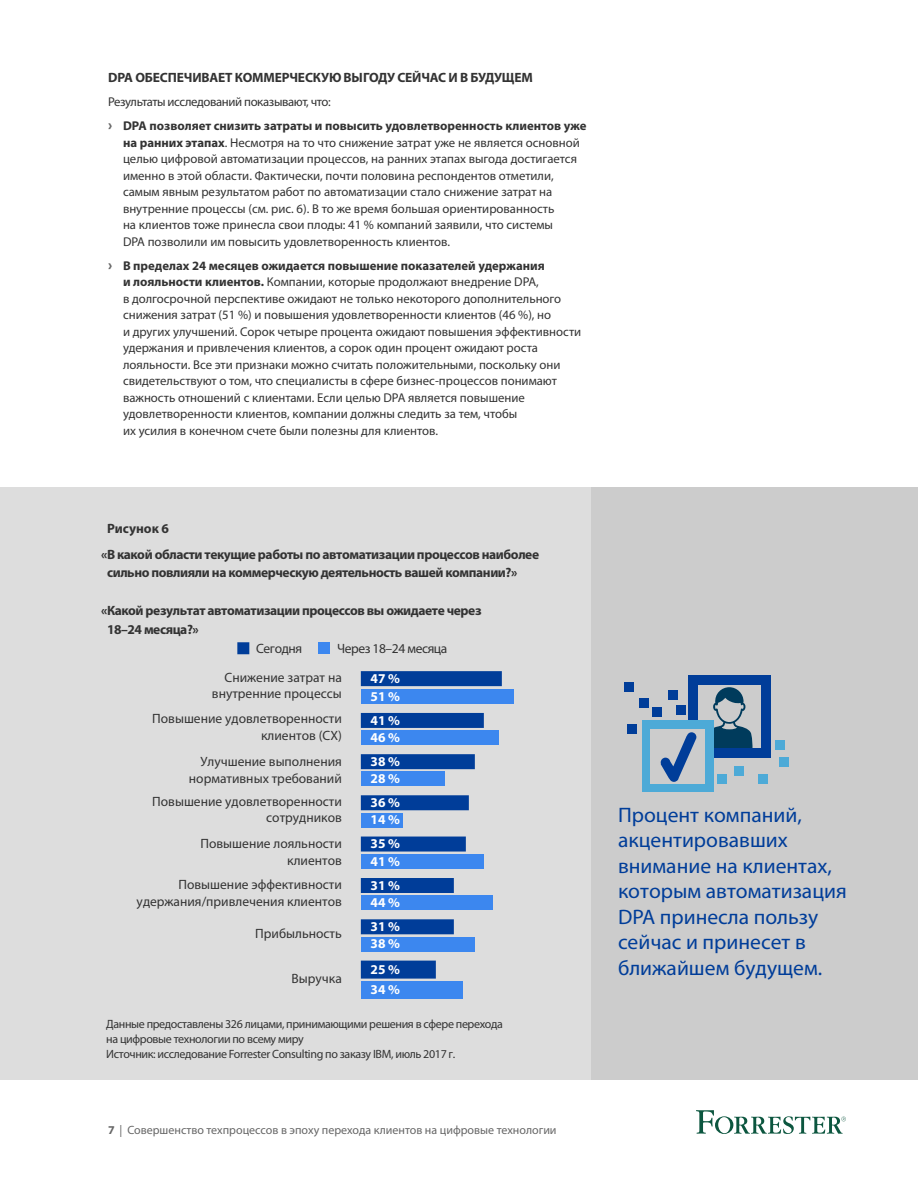
<style>
.page{position:relative;width:918px;height:1188px;background:#fff}
.page>*{position:absolute;margin:0;border:0;box-sizing:border-box;transform-origin:0 0}
.t1{font:21px/25.5px "Myriad Pro";color:#003d99}
.t2{font:13.5px/16.5px "Myriad Pro";color:#333;text-align:right}
.Heading_3{font:700 13.5px/18.8px "Myriad Pro";letter-spacing:-.03em;color:#333}
.Heading_3-2{font:700 13.5px "Myriad Pro";letter-spacing:-.01em;color:#333}
.t3{font:700 13.5px/17.4px "Myriad Pro";color:#fff}
.Heading_3-3{font:700 13.5px "Myriad Pro";color:#333}
.t4{font:13.5px "Myriad Pro";letter-spacing:-.03em;color:#333}
.t5{font:12.75px/16.5px "Myriad Pro";color:#333}
.t6{font:12.75px "Myriad Pro";letter-spacing:-.03em;color:#333}
.t7{font:12px/15px "Myriad Pro";letter-spacing:-.03em;color:#333}
.t8{font:12px "Myriad Pro";color:#666}
.s1{font-weight:900;font-size:15px;color:#666}
.s2{font-weight:700}
</style>
<div class="page">
<svg style="left:696px;top:1110px;width:150px;height:24px"></svg>
<div style="left:0;top:488px;width:918px;height:592px;background:#ddd"></div>
<div style="left:591px;top:488px;width:327px;height:592px;background:#ccc"></div>
<svg style="left:237px;top:642px;width:13px;height:13px"></svg>
<div style="left:318px;top:642px;width:12px;height:12px;background:#3c87ef"></div>
<svg style="left:360px;top:671px;width:142px;height:16px;background:#0f489d"></svg>
<div style="left:361px;top:689px;width:153px;height:15px;background:#3c87ef"></div>
<svg style="left:360px;top:712px;width:124px;height:16px;background:#0f489d"></svg>
<div style="left:361px;top:730px;width:138px;height:15px;background:#3c87ef"></div>
<svg style="left:360px;top:754px;width:115px;height:16px;background:#0f489d"></svg>
<div style="left:361px;top:771px;width:84px;height:15px;background:#3c87ef"></div>
<svg style="left:360px;top:795px;width:109px;height:16px;background:#0f489d"></svg>
<div style="left:361px;top:813px;width:42px;height:15px;background:#3c87ef"></div>
<svg style="left:360px;top:836px;width:106px;height:16px;background:#0f489d"></svg>
<div style="left:361px;top:854px;width:123px;height:15px;background:#3c87ef"></div>
<svg style="left:360px;top:878px;width:94px;height:15px"></svg>
<div style="left:361px;top:895px;width:132px;height:15px;background:#3c87ef"></div>
<svg style="left:360px;top:919px;width:94px;height:16px;background:#0f489d"></svg>
<div style="left:361px;top:937px;width:114px;height:15px;background:#3c87ef"></div>
<svg style="left:360px;top:960px;width:76px;height:19px"></svg>
<div style="left:361px;top:981px;width:102px;height:18px;background:#3c87ef"></div>
<div style="left:688px;top:675px;width:82px;height:83px;background:#003d99"></div>
<div style="left:698px;top:685px;width:62px;height:63px;background:#ccc"></div>
<div style="left:624px;top:682px;width:9px;height:10px;background:#003d99"></div>
<div style="left:639px;top:698px;width:9px;height:10px;background:#003d99"></div>
<div style="left:627px;top:725px;width:9px;height:9px;background:#003d99"></div>
<div style="left:652px;top:707px;width:10px;height:10px;background:#003d99"></div>
<div style="left:668px;top:691px;width:10px;height:9px;background:#003d99"></div>
<div style="left:676px;top:705px;width:10px;height:10px;background:#003d99"></div>
<div style="left:717px;top:774px;width:10px;height:9px;background:#4daad7"></div>
<div style="left:734px;top:766px;width:10px;height:10px;background:#4daad7"></div>
<div style="left:758px;top:774px;width:10px;height:9px;background:#4daad7"></div>
<div style="left:780px;top:758px;width:9px;height:9px;background:#4daad7"></div>
<div style="left:775px;top:740px;width:9px;height:10px;background:#4daad7"></div>
<svg style="left:706px;top:687px;width:46px;height:61px"></svg>
<div style="left:642px;top:721px;width:72px;height:71px;background:#4daad7"></div>
<div style="left:651px;top:729px;width:54px;height:54px;background:#ccc"></div>
<svg style="left:661px;top:732px;width:35px;height:50px"></svg>
<p class="Heading_3-2" style="left:108px;top:69px;width:426px">DPA ОБЕСПЕЧИВАЕТ КОММЕРЧЕСКУЮ ВЫГОДУ СЕЙЧАС И В БУДУЩЕМ</p>
<p class="t6" style="left:108px;top:94px;width:224px">Результаты исследований показывают, что:</p>
<p class="t5" style="left:123px;top:117px;width:465px;text-indent:-15px"><span class="s1">›</span> <span class="s2">DPA позволяет снизить затраты и повысить удовлетворенность клиентов уже на ранних этапах</span>. Несмотря на то что снижение затрат уже не является основной целью цифровой автоматизации процессов, на ранних этапах выгода достигается именно в этой области. Фактически, почти половина респондентов отметили, самым явным результатом работ по автоматизации стало снижение затрат на внутренние процессы (см. рис. 6). В то же время большая ориентированность<br>на клиентов тоже принесла свои плоды: 41 % компаний заявили, что системы<br>DPA позволили им повысить удовлетворенность клиентов.</p>
<p class="t5" style="left:123px;top:257px;width:460px;text-indent:-15px"><span class="s1">›</span> <span class="s2">В пределах 24 месяцев ожидается повышение показателей удержания<br>и лояльности клиентов.</span> Компании, которые продолжают внедрение DPA,<br>в долгосрочной перспективе ожидают не только некоторого дополнительного снижения затрат (51 %) и повышения удовлетворенности клиентов (46 %), но<br>и других улучшений. Сорок четыре процента ожидают повышения эффективности удержания и привлечения клиентов, а сорок один процент ожидают роста лояльности. Все эти признаки можно считать положительными, поскольку они свидетельствуют о том, что специалисты в сфере бизнес-процессов понимают важность отношений с клиентами. Если целью DPA является повышение удовлетворенности клиентов, компании должны следить за тем, чтобы<br>их усилия в конечном счете были полезны для клиентов.</p>
<p class="Heading_3-3" style="left:107px;top:520px;width:64px">Рисунок 6</p>
<p class="Heading_3" style="left:107px;top:544px;width:434px;text-indent:-6px">«В какой области текущие работы по автоматизации процессов наиболее сильно повлияли на коммерческую деятельность вашей компании?»</p>
<p class="Heading_3" style="left:101px;top:600px;width:382px">«Какой результат автоматизации процессов вы ожидаете через</p>
<p class="Heading_3" style="left:107px;top:619px;width:93px">18–24 месяца?»</p>
<p class="t4" style="left:256px;top:640px;width:47px">Сегодня</p>
<p class="t2" style="left:225px;top:634px;width:224px;line-height:28.8px;text-align:left;text-indent:112px">Через 18–24 месяца<br>Снижение затрат на</p>
<p class="t2" style="left:212px;top:685px;width:131px">внутренние процессы</p>
<p class="t3" style="left:371px;top:669px;width:31px;line-height:17.9px">47 %<br>51 %</p>
<p class="t2" style="left:152px;top:710px;width:191px">Повышение удовлетворенности клиентов (СХ)</p>
<p class="t3" style="left:371px;top:711px;width:31px">41 %<br>46 %</p>
<p class="t2" style="left:189px;top:753px;width:154px">Улучшение выполнения нормативных требований</p>
<p class="t3" style="left:371px;top:752px;width:31px">38 %<br>28 %</p>
<p class="t2" style="left:152px;top:793px;width:191px">Повышение удовлетворенности сотрудников</p>
<p class="t3" style="left:371px;top:793px;width:31px">36 %<br>14 %</p>
<p class="t2" style="left:201px;top:836px;width:143px">Повышение лояльности клиентов</p>
<p class="t3" style="left:371px;top:834px;width:31px">35 %<br>41 %</p>
<p class="t2" style="left:137px;top:876px;width:207px">Повышение эффективности удержания/привлечения клиентов</p>
<p class="t2" style="left:255px;top:925px;width:88px">Прибыльность</p>
<p class="t3" style="left:371px;top:876px;width:31px">31 %<br>44 %</p>
<p class="t3" style="left:371px;top:917px;width:31px">31 %<br>38 %</p>
<p class="t2" style="left:292px;top:970px;width:52px">Выручка</p>
<p class="t3" style="left:371px;top:959px;width:31px;line-height:20.4px">25 %<br>34 %</p>
<p class="t7" style="left:106px;top:1016px;width:398px">Данные предоставлены 326 лицами, принимающими решения в сфере перехода на цифровые технологии по всему миру<br>Источник: исследование Forrester Consulting по заказу IBM, июль 2017 г.</p>
<p class="t8" style="left:108px;top:1123px;width:450px"><span class="s2">7</span> | Совершенство техпроцессов в эпоху перехода клиентов на цифровые технологии</p>
<p class="t1" style="left:618px;top:802px;width:230px">Процент компаний, акцентировавших внимание на клиентах, которым автоматизация<br>DPA принесла пользу сейчас и принесет в ближайшем будущем.</p>
</div>
